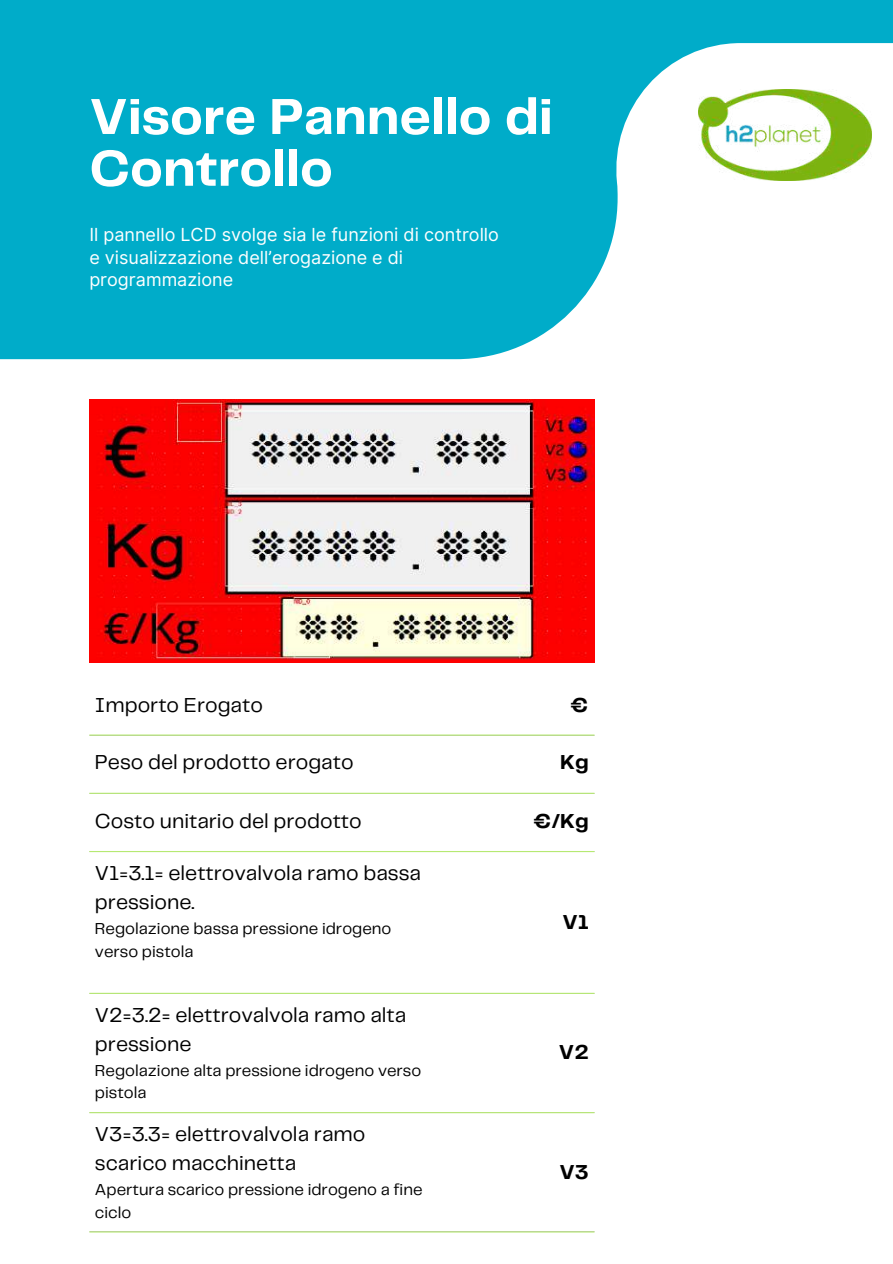
<style>
.page{position:relative;width:893px;height:1264px;background:#fff}
.page>*{position:absolute;margin:0;border:0;box-sizing:border-box;transform-origin:0 0}
.t1{font:700 52.5px/51.8px "Telegraf";color:#fff}
.t2{font:21px/29.2px "Telegraf";color:#000}
.t3{font:700 21px "Telegraf";color:#000}
.t4{font:18px/22.5px "Inter";color:#fff}
.t5{font:16.5px/22.5px "Telegraf";color:#000}
</style>
<div class="page">
<svg style="left:0;top:0;width:892px;height:359px;fill:#00acc9"></svg>
<img style="left:89px;top:399px;width:505px;height:263px">
<hr style="left:89px;top:734px;width:505px;height:1px;background:#b6e972">
<hr style="left:89px;top:792px;width:505px;height:1px;background:#b6e972">
<hr style="left:89px;top:851px;width:505px;height:1px;background:#b6e972">
<hr style="left:89px;top:992px;width:505px;height:1px;background:#b6e972">
<hr style="left:89px;top:1112px;width:505px;height:1px;background:#b6e972">
<hr style="left:89px;top:1231px;width:505px;height:1px;background:#b6e972">
<img style="left:698px;top:89px;width:173px;height:91px">
<h1 class="t1" style="left:89px;top:93px;width:465px">Visore Pannello di<br>Controllo</h1>
<p class="t4" style="left:89px;top:223px;width:411px">Il pannello LCD svolge sia le funzioni di controllo e visualizzazione dell’erogazione e di programmazione</p>
<p class="t2" style="left:95px;top:691px;width:169px">Importo Erogato</p>
<p class="t3" style="left:569px;top:695px;width:21px">€</p>
<p class="t2" style="left:95px;top:749px;width:260px">Peso del prodotto erogato</p>
<p class="t3" style="left:560px;top:753px;width:30px">Kg</p>
<p class="t2" style="left:95px;top:807px;width:268px">Costo unitario del prodotto</p>
<p class="t3" style="left:532px;top:811px;width:58px">€/Kg</p>
<p class="t2" style="left:95px;top:859px;width:327px">V1=3.1= elettrovalvola ramo bassa pressione.</p>
<p class="t5" style="left:95px;top:918px;width:298px">Regolazione bassa pressione idrogeno verso pistola</p>
<p class="t3" style="left:562px;top:912px;width:28px">V1</p>
<p class="t2" style="left:95px;top:1001px;width:313px">V2=3.2= elettrovalvola ramo alta pressione</p>
<p class="t5" style="left:95px;top:1059px;width:328px">Regolazione alta pressione idrogeno verso pistola</p>
<p class="t2" style="left:95px;top:1120px;width:272px">V3=3.3= elettrovalvola ramo scarico macchinetta</p>
<p class="t5" style="left:95px;top:1179px;width:329px">Apertura scarico pressione idrogeno a fine ciclo</p>
<p class="t3" style="left:559px;top:1043px;width:31px">V2</p>
<p class="t3" style="left:559px;top:1162px;width:31px">V3</p>
</div>
